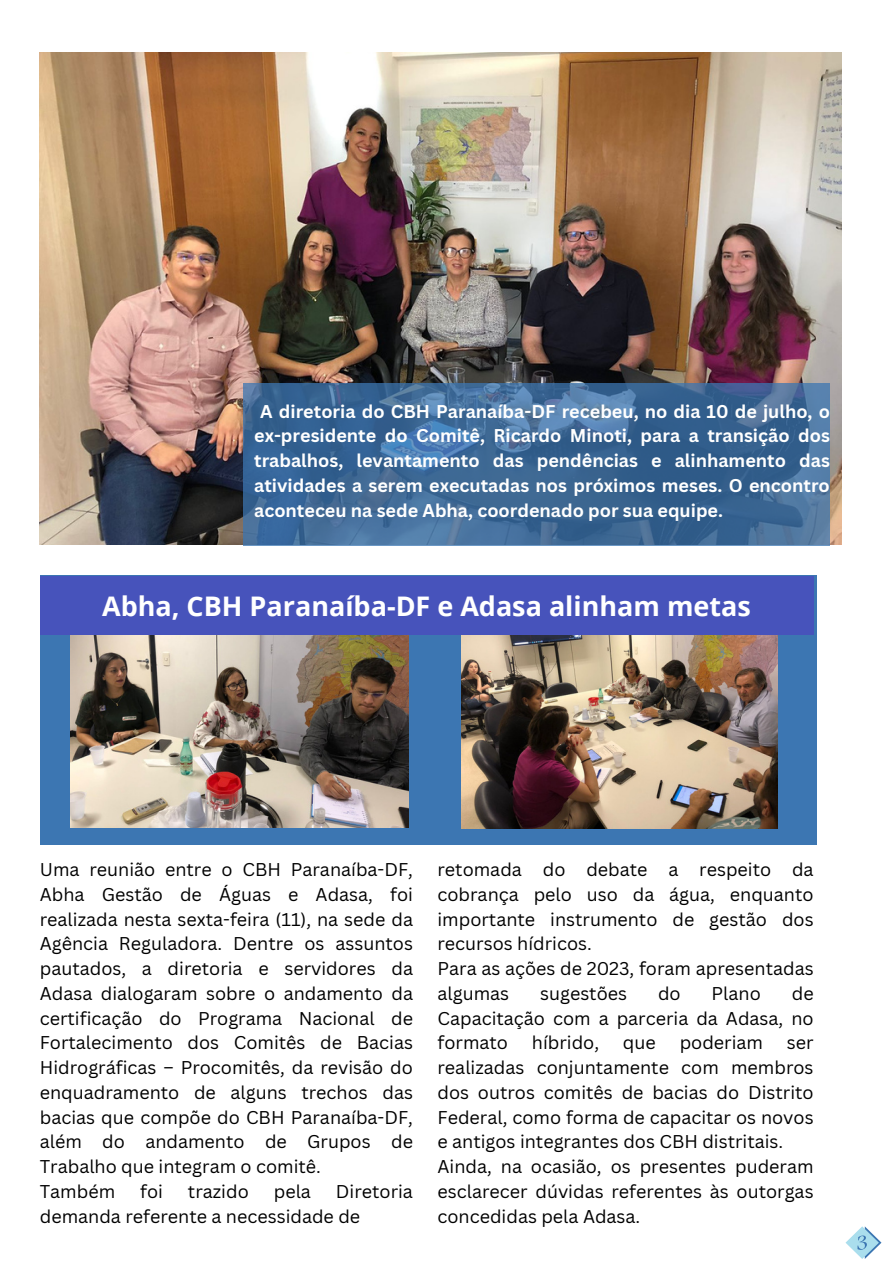
<style>
.page{position:relative;width:893px;height:1264px;background:#fff}
.page>*{position:absolute;margin:0;border:0;box-sizing:border-box;transform-origin:0 0}
.t1{font:700 27px "Open Sans";color:#fff}
.t2{font:18px/24.8px "Canva Sans";color:#000;text-align:justify}
.t3{font:700 18px/24.8px "Canva Sans";color:#fff;text-align:justify}
</style>
<div class="page">
<svg style="left:845px;top:1226px;width:36px;height:32px"></svg>
<img style="left:40px;top:52px;width:801px;height:493px">
<svg style="left:244px;top:383px;width:585px;height:162px;background:#3e6996"></svg>
<div style="left:40px;top:575px;width:776px;height:269px;background:#3c76b2"></div>
<img style="left:71px;top:635px;width:337px;height:192px">
<img style="left:461px;top:635px;width:316px;height:193px">
<div style="left:40px;top:576px;width:773px;height:59px;background:#4753bb"></div>
<p class="t3" style="left:254px;top:398px;width:577px;text-indent:6px">A diretoria do CBH Paranaíba-DF recebeu, no dia 10 de julho, o ex-presidente do Comitê, Ricardo Minoti, para a transição dos trabalhos, levantamento das pendências e alinhamento das atividades a serem executadas nos próximos meses. O encontro aconteceu na sede Abha, coordenado por sua equipe.</p>
<p class="t1" style="left:102px;top:587px;width:650px">Abha, CBH Paranaíba-DF e Adasa alinham metas</p>
<p class="t2" style="left:40px;top:856px;width:374px">Uma reunião entre o CBH Paranaíba-DF, Abha Gestão de Águas e Adasa, foi realizada nesta sexta-feira (11), na sede da Agência Reguladora. Dentre os assuntos pautados, a diretoria e servidores da Adasa dialogaram sobre o andamento da certificação do Programa Nacional de Fortalecimento dos Comitês de Bacias Hidrográficas – Procomitês, da revisão do enquadramento de alguns trechos das bacias que compõe do CBH Paranaíba-DF, além do andamento de Grupos de Trabalho que integram o comitê.</p>
<p class="t2" style="left:40px;top:1178px;width:77px">Também</p>
<p class="t2" style="left:140px;top:1178px;width:24px">foi</p>
<p class="t2" style="left:188px;top:1178px;width:62px">trazido</p>
<p class="t2" style="left:274px;top:1178px;width:39px">pela</p>
<p class="t2" style="left:40px;top:1178px;width:374px;text-indent:296px">Diretoria demanda referente a necessidade de</p>
<p class="t2" style="left:437px;top:856px;width:377px">retomada do debate a respeito da cobrança pelo uso da água, enquanto importante instrumento de gestão dos recursos hídricos.</p>
<p class="t2" style="left:437px;top:955px;width:377px">Para as ações de 2023, foram apresentadas algumas</p>
<p class="t2" style="left:437px;top:980px;width:377px;text-indent:354px">de Capacitação com a parceria da Adasa, no formato</p>
<p class="t2" style="left:540px;top:980px;width:88px">sugestões</p>
<p class="t2" style="left:658px;top:980px;width:24px">do</p>
<p class="t2" style="left:711px;top:980px;width:51px">Plano</p>
<p class="t2" style="left:532px;top:1030px;width:69px">híbrido,</p>
<p class="t2" style="left:623px;top:1030px;width:34px">que</p>
<p class="t2" style="left:679px;top:1030px;width:85px">poderiam</p>
<p class="t2" style="left:437px;top:1030px;width:377px;text-indent:349px">ser realizadas conjuntamente com membros dos outros comitês de bacias do Distrito Federal, como forma de capacitar os novos e antigos integrantes dos CBH distritais.</p>
<p class="t2" style="left:437px;top:1153px;width:377px">Ainda, na ocasião, os presentes puderam esclarecer dúvidas referentes às outorgas concedidas pela Adasa.</p>
</div>
